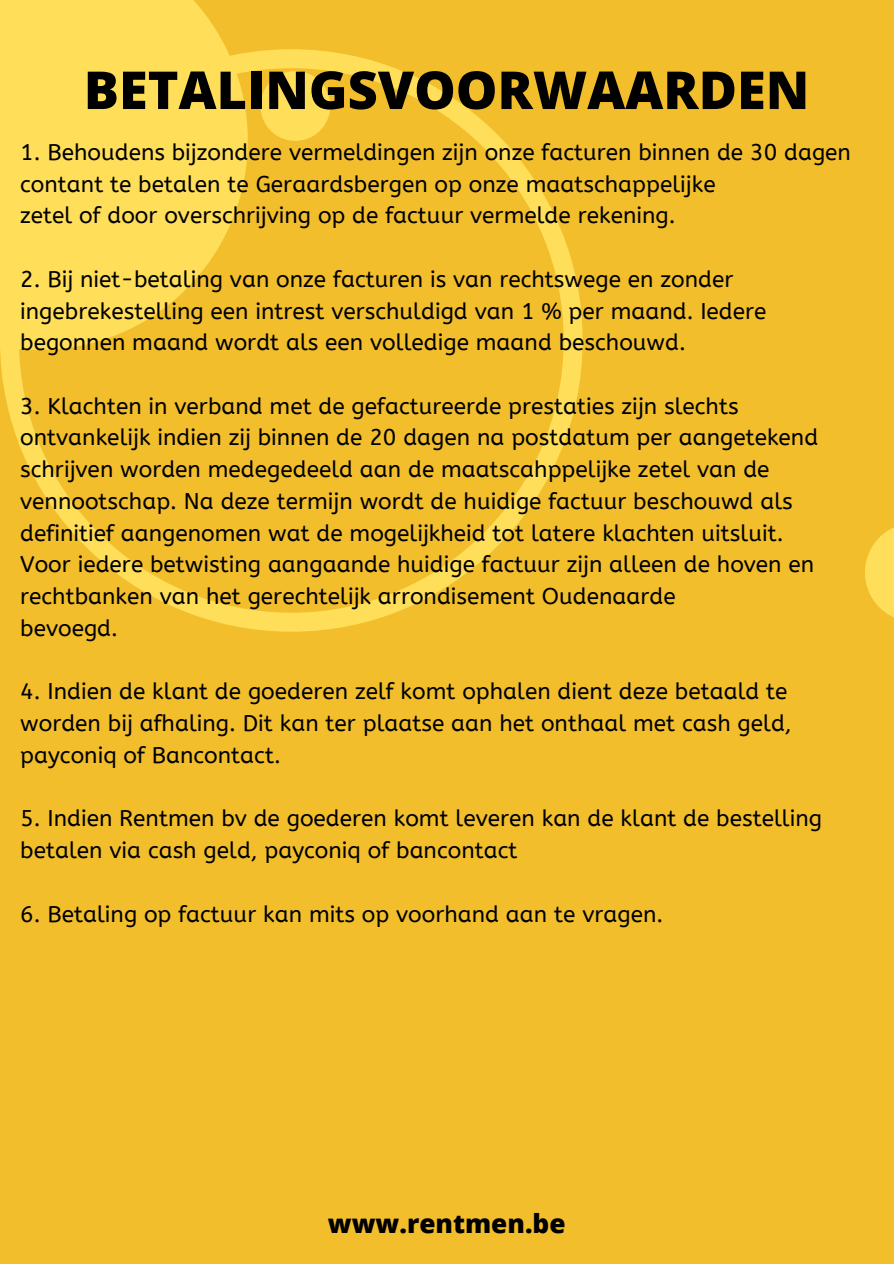
<style>
.page{position:relative;width:894px;height:1264px;background:#fff}
.page>*{position:absolute;margin:0;border:0;box-sizing:border-box;transform-origin:0 0}
.t1{font:800 52.35px "Open Sans";color:#000}
.t2{font:800 26.25px "Open Sans";color:#000}
.t3{font:22.65px/31.8px "A Bee Zee";color:#000}
</style>
<div class="page">
<div style="left:0;top:0;width:893px;height:1263px;background:#f2be2b"></div>
<svg style="left:0;top:49px;width:582px;height:582px"></svg>
<svg style="left:0;top:0;width:248px;height:350px;background:#fdd952"></svg>
<svg style="left:260px;top:71px;width:70px;height:70px"></svg>
<svg style="left:865px;top:528px;width:28px;height:89px"></svg>
<p class="t1" style="left:84px;top:53px;width:726px">BETALINGSVOORWAARDEN</p>
<h1 class="t3" style="left:20px;top:136px;width:832px">1. Behoudens bijzondere vermeldingen zijn onze facturen binnen de 30 dagen contant te betalen te Geraardsbergen op onze maatschappelijke<br>zetel of door overschrijving op de factuur vermelde rekening.</h1>
<h3 class="t3" style="left:20px;top:263px;width:747px">2. Bij niet-betaling van onze facturen is van rechtswege en zonder ingebrekestelling een intrest verschuldigd van 1 % per maand. Iedere begonnen maand wordt als een volledige maand beschouwd.</h3>
<h3 class="t3" style="left:20px;top:390px;width:799px">3. Klachten in verband met de gefactureerde prestaties zijn slechts ontvankelijk indien zij binnen de 20 dagen na postdatum per aangetekend schrijven worden medegedeeld aan de maatscahppelijke zetel van de vennootschap. Na deze termijn wordt de huidige factuur beschouwd als definitief aangenomen wat de mogelijkheid tot latere klachten uitsluit.<br>Voor iedere betwisting aangaande huidige factuur zijn alleen de hoven en rechtbanken van het gerechtelijk arrondisement Oudenaarde<br>bevoegd.</h3>
<h3 class="t3" style="left:20px;top:676px;width:772px">4. Indien de klant de goederen zelf komt ophalen dient deze betaald te worden bij afhaling. Dit kan ter plaatse aan het onthaal met cash geld, payconiq of Bancontact.</h3>
<h3 class="t3" style="left:20px;top:803px;width:803px">5. Indien Rentmen bv de goederen komt leveren kan de klant de bestelling betalen via cash geld, payconiq of bancontact</h3>
<h3 class="t3" style="left:20px;top:898px;width:644px">6. Betaling op factuur kan mits op voorhand aan te vragen.</h3>
<p class="t2" style="left:328px;top:1204px;width:239px">www.rentmen.be</p>
</div>
